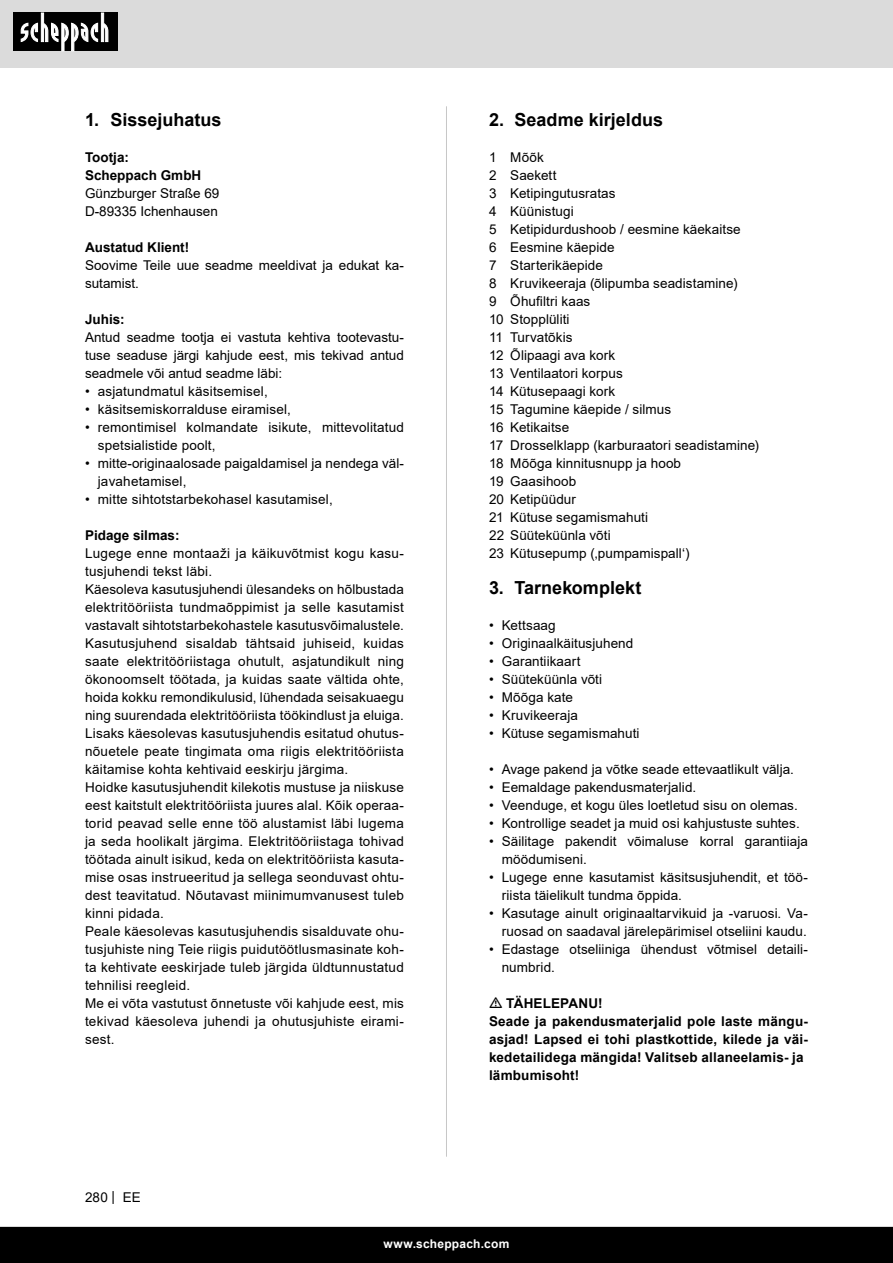
<style>
.page{position:relative;width:893px;height:1263px;background:#fff}
.page>*{position:absolute;margin:0;border:0;box-sizing:border-box;transform-origin:0 0}
.t1{font:700 18px "Arial";color:#000}
.t2{font:13.5px/18px "Arial";letter-spacing:.005em;color:#000}
.t3{font:700 13.5px/18px "Arial";letter-spacing:.01em;color:#000;text-align:justify}
.t4{font:700 12px "Arial";letter-spacing:.02em;color:#fff}
</style>
<div class="page">
<div style="left:0;top:0;width:893px;height:67px;background:#dbdbdb"></div>
<div style="left:0;top:1227px;width:893px;height:36px;background:#000"></div>
<div style="left:13px;top:13px;width:105px;height:38px;background:#000"></div>
<svg style="left:21px;top:13px;width:87px;height:38px"></svg>
<hr style="left:446px;top:106px;width:1px;height:1051px;background:#c7c7c7">
<p class="t1" style="left:85px;top:107px;width:138px">1. Sissejuhatus</p>
<p class="t3" style="left:85px;top:148px;width:45px">Tootja:</p>
<p class="t3" style="left:85px;top:166px;width:118px">Scheppach GmbH</p>
<p class="t2" style="left:85px;top:184px;width:136px">Günzburger Straße 69</p>
<p class="t2" style="left:85px;top:202px;width:134px">D-89335 Ichenhausen</p>
<p class="t3" style="left:85px;top:238px;width:106px">Austatud Klient!</p>
<p class="t2" style="left:85px;top:256px;width:320px">Soovime Teile uue seadme meeldivat ja edukat ka&shy;sutamist.</p>
<p class="t3" style="left:85px;top:310px;width:41px">Juhis:</p>
<p class="t2" style="left:85px;top:328px;width:320px;text-align:justify">Antud seadme tootja ei vastuta kehtiva tootevastu&shy;tuse seaduse järgi kahjude eest, mis tekivad antud seadmele või antud seadme läbi:</p>
<p class="t2" style="left:85px;top:382px;width:184px">• asjatundmatul käsitsemisel,</p>
<p class="t2" style="left:85px;top:400px;width:207px">• käsitsemiskorralduse eiramisel,</p>
<p class="t2" style="left:98px;top:418px;width:308px;text-indent:-13px">• remontimisel kolmandate isikute, mittevolitatud spetsialistide poolt,</p>
<p class="t2" style="left:98px;top:454px;width:308px;text-indent:-13px">• mitte-originaalosade paigaldamisel ja nendega väl&shy;javahetamisel,</p>
<p class="t2" style="left:85px;top:490px;width:249px">• mitte sihtotstarbekohasel kasutamisel,</p>
<p class="t3" style="left:85px;top:526px;width:96px">Pidage silmas:</p>
<p class="t2" style="left:85px;top:544px;width:320px">Lugege enne montaaži ja käikuvõtmist kogu kasu&shy;tusjuhendi tekst läbi.</p>
<p class="t2" style="left:85px;top:580px;width:320px;text-align:justify">Käesoleva kasutusjuhendi ülesandeks on hõlbustada elektritööriista tundmaõppimist ja selle kasutamist vastavalt sihtotstarbekohastele kasutusvõimalustele.</p>
<p class="t2" style="left:85px;top:634px;width:320px;text-align:justify">Kasutusjuhend sisaldab tähtsaid juhiseid, kuidas saate elektritööriistaga ohutult, asjatundikult ning ökonoomselt töötada, ja kuidas saate vältida ohte, hoida kokku remondikulusid, lühendada seisakuaegu ning suurendada elektritööriista töökindlust ja eluiga.</p>
<p class="t2" style="left:85px;top:724px;width:320px;text-align:justify">Lisaks käesolevas kasutusjuhendis esitatud ohutus&shy;nõuetele peate tingimata oma riigis elektritööriista käitamise kohta kehtivaid eeskirju järgima.</p>
<p class="t2" style="left:85px;top:778px;width:320px;text-align:justify">Hoidke kasutusjuhendit kilekotis mustuse ja niiskuse eest kaitstult elektritööriista juures alal. Kõik operaa&shy;torid peavad selle enne töö alustamist läbi lugema ja seda hoolikalt järgima. Elektritööriistaga tohivad töötada ainult isikud, keda on elektritööriista kasuta&shy;mise osas instrueeritud ja sellega seonduvast ohtu&shy;dest teavitatud. Nõutavast miinimumvanusest tuleb kinni pidada.</p>
<p class="t2" style="left:85px;top:922px;width:320px;text-align:justify">Peale käesolevas kasutusjuhendis sisalduvate ohu&shy;tusjuhiste ning Teie riigis puidutöötlusmasinate koh&shy;ta kehtivate eeskirjade tuleb järgida üldtunnustatud tehnilisi reegleid.</p>
<p class="t2" style="left:85px;top:994px;width:320px;text-align:justify">Me ei võta vastutust õnnetuste või kahjude eest, mis tekivad käesoleva juhendi ja ohutusjuhiste eirami&shy;sest.</p>
<p class="t2" style="left:85px;top:1188px;width:57px">280 | EE</p>
<p class="t1" style="left:489px;top:107px;width:175px">2. Seadme kirjeldus</p>
<p class="t2" style="left:489px;top:148px;width:56px">1 Mõõk</p>
<p class="t2" style="left:489px;top:166px;width:69px">2 Saekett</p>
<p class="t2" style="left:489px;top:184px;width:128px">3 Ketipingutusratas</p>
<p class="t2" style="left:489px;top:202px;width:86px">4 Küünistugi</p>
<p class="t2" style="left:489px;top:220px;width:253px">5 Ketipidurdushoob / eesmine käekaitse</p>
<p class="t2" style="left:489px;top:238px;width:127px">6 Eesmine käepide</p>
<p class="t2" style="left:489px;top:256px;width:116px">7 Starterikäepide</p>
<p class="t2" style="left:489px;top:274px;width:250px">8 Kruvikeeraja (õlipumba seadistamine)</p>
<p class="t2" style="left:489px;top:292px;width:103px">9 Õhufiltri kaas</p>
<p class="t2" style="left:489px;top:310px;width:82px">10 Stopplüliti</p>
<p class="t2" style="left:489px;top:328px;width:85px">11 Turvatõkis</p>
<p class="t2" style="left:489px;top:346px;width:128px">12 Õlipaagi ava kork</p>
<p class="t2" style="left:489px;top:364px;width:135px">13 Ventilaatori korpus</p>
<p class="t2" style="left:489px;top:382px;width:128px">14 Kütusepaagi kork</p>
<p class="t2" style="left:489px;top:400px;width:184px">15 Tagumine käepide / silmus</p>
<p class="t2" style="left:489px;top:418px;width:82px">16 Ketikaitse</p>
<p class="t2" style="left:489px;top:436px;width:272px">17 Drosselklapp (karburaatori seadistamine)</p>
<p class="t2" style="left:489px;top:454px;width:194px">18 Mõõga kinnitusnupp ja hoob</p>
<p class="t2" style="left:489px;top:472px;width:89px">19 Gaasihoob</p>
<p class="t2" style="left:489px;top:490px;width:88px">20 Ketipüüdur</p>
<p class="t2" style="left:489px;top:508px;width:161px">21 Kütuse segamismahuti</p>
<p class="t2" style="left:489px;top:526px;width:123px">22 Süüteküünla võti</p>
<p class="t2" style="left:489px;top:544px;width:202px">23 Kütusepump (‚pumpamispall‘)</p>
<p class="t1" style="left:489px;top:575px;width:154px">3. Tarnekomplekt</p>
<p class="t2" style="left:489px;top:616px;width:68px">• Kettsaag</p>
<p class="t2" style="left:489px;top:634px;width:146px">• Originaalkäitusjuhend</p>
<p class="t2" style="left:489px;top:652px;width:93px">• Garantiikaart</p>
<p class="t2" style="left:489px;top:670px;width:115px">• Süüteküünla võti</p>
<p class="t2" style="left:489px;top:688px;width:86px">• Mõõga kate</p>
<p class="t2" style="left:489px;top:706px;width:90px">• Kruvikeeraja</p>
<p class="t2" style="left:489px;top:724px;width:152px">• Kütuse segamismahuti</p>
<p class="t2" style="left:489px;top:760px;width:306px">• Avage pakend ja võtke seade ettevaatlikult välja.</p>
<p class="t2" style="left:489px;top:778px;width:209px">• Eemaldage pakendusmaterjalid.</p>
<p class="t2" style="left:489px;top:796px;width:310px">• Veenduge, et kogu üles loetletud sisu on olemas.</p>
<p class="t2" style="left:489px;top:814px;width:312px">• Kontrollige seadet ja muid osi kahjustuste suhtes.</p>
<p class="t2" style="left:502px;top:832px;width:308px;text-indent:-13px">• Säilitage pakendit võimaluse korral garantiiaja möödumiseni.</p>
<p class="t2" style="left:502px;top:868px;width:308px;text-indent:-13px">• Lugege enne kasutamist käsitsusjuhendit, et töö&shy;riista täielikult tundma õppida.</p>
<p class="t2" style="left:489px;top:904px;width:320px;text-align:right">• Kasutage ainult originaaltarvikuid ja -varuosi. Va&shy;ruosad on saadaval järelepärimisel otseliini kaudu.</p>
<p class="t2" style="left:502px;top:940px;width:308px;text-indent:-13px">• Edastage otseliiniga ühendust võtmisel detaili&shy;numbrid.</p>
<p class="t3" style="left:506px;top:994px;width:98px">TÄHELEPANU!</p>
<p class="t3" style="left:489px;top:1012px;width:320px">Seade ja pakendusmaterjalid pole laste mängu&shy;asjad! Lapsed ei tohi plastkottide, kilede ja väi&shy;kedetailidega mängida! Valitseb allaneelamis- ja</p>
<p class="t3" style="left:489px;top:1066px;width:92px">lämbumisoht!</p>
<p class="t4" style="left:384px;top:1235px;width:127px">www.scheppach.com</p>
</div>
